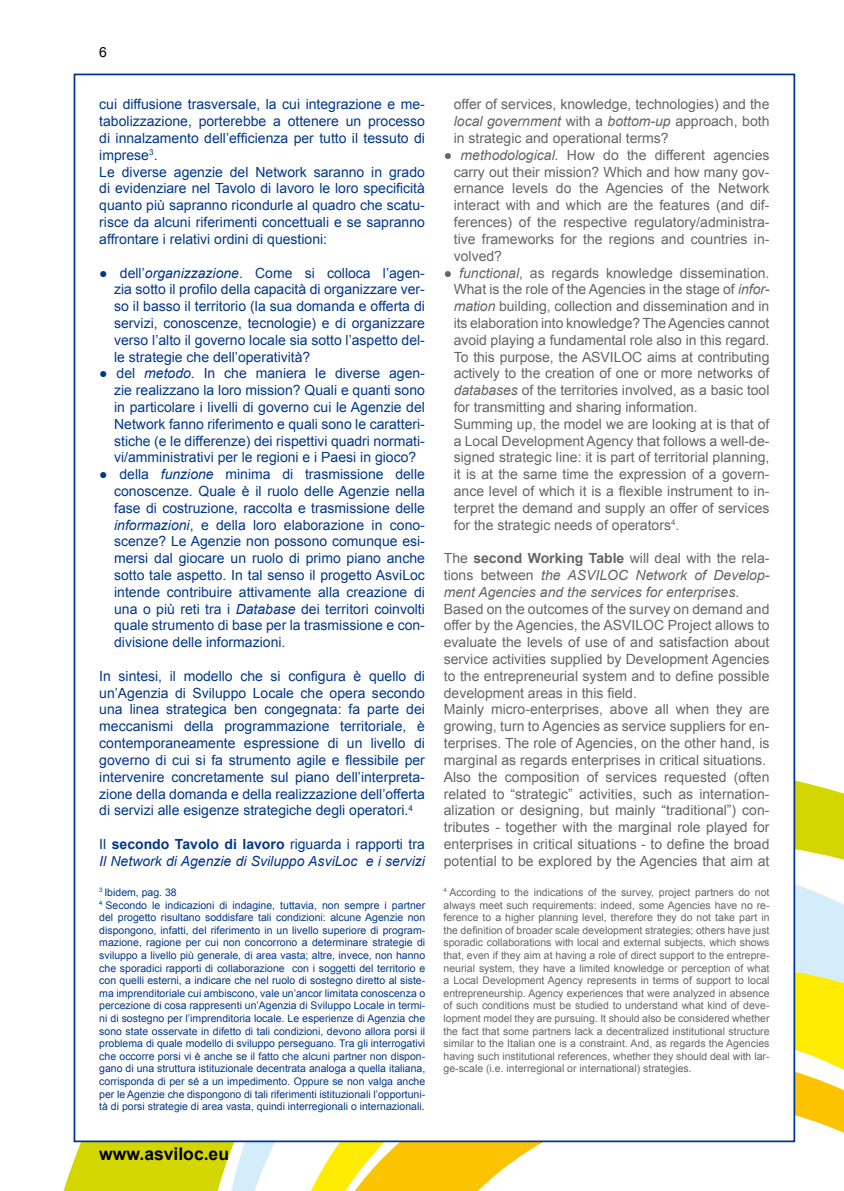
<style>
.page{position:relative;width:844px;height:1191px;background:#fff}
.page>*{position:absolute;margin:0;border:0;box-sizing:border-box;transform-origin:0 0}
.t1{font:700 17.5px "Arial";color:#000}
.t2{font:14px/16.8px "Arial";color:#646567;text-align:justify}
.t3{font:14px/16.8px "Arial";color:#00378b;text-align:justify}
.t4{font:italic 14px/16.8px "Arial";color:#00378b}
.t5{font:14px "Arial";color:#000}
.t6{font:10.5px/12.6px "Arial";color:#00378b}
.t7{font:10.5px/12.6px "Arial";color:#646567;text-align:justify}
.s1{font-style:italic}
.s2{font-style:normal}
.s3{font-weight:700;font-style:normal}
.s4{font-weight:700}
</style>
<div class="page">
<svg style="left:63px;top:693px;width:780px;height:498px"></svg>
<svg style="left:275px;top:878px;width:568px;height:313px"></svg>
<div style="left:74px;top:74px;width:720px;height:1067px;background:#fff"></div>
<p class="t5" style="left:99px;top:43px;width:9px">6</p>
<p class="t3" style="left:99px;top:96px;width:327px;text-align:left">cui diffusione trasversale, la cui integrazione e me&shy;tabolizzazione, porterebbe a ottenere un processo di innalzamento dell’efficienza per tutto il tessuto di imprese<sup>3</sup>.<br>Le diverse agenzie del Network saranno in grado di evidenziare nel Tavolo di lavoro le loro specificità quanto più sapranno ricondurle al quadro che scatu&shy;risce da alcuni riferimenti concettuali e se sapranno affrontare i relativi ordini di questioni:</p>
<p class="t3" style="left:114px;top:264px;width:312px;text-indent:-15px">● dell’<span class="s1">organizzazione</span>. Come si colloca l’agen&shy;zia sotto il profilo della capacità di organizzare ver&shy;so il basso il territorio (la sua domanda e offerta di servizi, conoscenze, tecnologie) e di organizzare verso l’alto il governo locale sia sotto l’aspetto del&shy;le strategie che dell’operatività?</p>
<p class="t3" style="left:114px;top:365px;width:312px;text-indent:-15px">● del <span class="s1">metodo</span>. In che maniera le diverse agen&shy;zie realizzano la loro mission? Quali e quanti sono in particolare i livelli di governo cui le Agenzie del Network fanno riferimento e quali sono le caratteri&shy;stiche (e le differenze) dei rispettivi quadri normati&shy;vi/amministrativi per le regioni e i Paesi in gioco?</p>
<p class="t3" style="left:114px;top:466px;width:312px;text-indent:-15px">● della <span class="s1">funzione</span> minima di trasmissione delle conoscenze. Quale è il ruolo delle Agenzie nella fase di costruzione, raccolta e trasmissione delle <span class="s1">informazioni</span>, e della loro elaborazione in cono&shy;scenze? Le Agenzie non possono comunque esi&shy;mersi dal giocare un ruolo di primo piano anche sotto tale aspetto. In tal senso il progetto AsviLoc intende contribuire attivamente alla creazione di una o più reti tra i <span class="s1">Database</span> dei territori coinvolti quale strumento di base per la trasmissione e con&shy;divisione delle informazioni.</p>
<p class="t3" style="left:99px;top:667px;width:327px">In sintesi, il modello che si configura è quello di un’Agenzia di Sviluppo Locale che opera secondo una linea strategica ben congegnata: fa parte dei meccanismi della programmazione territoriale, è contemporaneamente espressione di un livello di governo di cui si fa strumento agile e flessibile per intervenire concretamente sul piano dell’interpreta&shy;zione della domanda e della realizzazione dell’offerta di servizi alle esigenze strategiche degli operatori.<sup>4</sup></p>
<p class="t4" style="left:99px;top:835px;width:327px"><span class="s2">Il</span> <span class="s3">secondo Tavolo di lavoro</span> <span class="s2">riguarda i rapporti tra<br></span>Il Network di Agenzie di Sviluppo AsviLoc e i servizi</p>
<p class="t2" style="left:453px;top:96px;width:317px">offer of services, knowledge, technologies) and the <span class="s1">local government</span> with a <span class="s1">bottom-up</span> approach, both in strategic and operational terms?</p>
<p class="t2" style="left:453px;top:147px;width:317px;text-indent:-10px">● <span class="s1">methodological.</span> How do the different agencies carry out their mission? Which and how many gov&shy;ernance levels do the Agencies of the Network interact with and which are the features (and dif&shy;ferences) of the respective regulatory/administra&shy;tive frameworks for the regions and countries in&shy;volved?</p>
<p class="t2" style="left:453px;top:264px;width:317px;text-align:left;text-indent:-10px">● <span class="s1">functional</span>, as regards knowledge dissemination.<br>What is the role of the Agencies in the stage of <span class="s1">infor&shy;mation</span> building, collection and dissemination and in its elaboration into knowledge? The Agencies cannot avoid playing a fundamental role also in this regard.<br>To this purpose, the ASVILOC aims at contributing actively to the creation of one or more networks of <span class="s1">databases</span> of the territories involved, as a basic tool for transmitting and sharing information.<br>Summing up, the model we are looking at is that of a Local Development Agency that follows a well-de&shy;signed strategic line: it is part of territorial planning, it is at the same time the expression of a govern&shy;ance level of which it is a flexible instrument to in&shy;terpret the demand and supply an offer of services for the strategic needs of operators<sup>4</sup>.</p>
<p class="t2" style="left:443px;top:550px;width:327px;text-align:left">The <span class="s4">second Working Table</span> will deal with the rela&shy;tions between <span class="s1">the ASVILOC Network of Develop&shy;ment Agencies and the services for enterprises</span>.<br>Based on the outcomes of the survey on demand and offer by the Agencies, the ASVILOC Project allows to evaluate the levels of use of and satisfaction about service activities supplied by Development Agencies to the entrepreneurial system and to define possible development areas in this field.<br>Mainly micro-enterprises, above all when they are growing, turn to Agencies as service suppliers for en&shy;terprises. The role of Agencies, on the other hand, is marginal as regards enterprises in critical situations.<br>Also the composition of services requested (often related to “strategic” activities, such as internation&shy;alization or designing, but mainly “traditional”) con&shy;tributes - together with the marginal role played for enterprises in critical situations - to define the broad potential to be explored by the Agencies that aim at</p>
<p class="t6" style="left:99px;top:886px;width:327px"><sup>3</sup> Ibidem, pag. 38<br><sup>4</sup> Secondo le indicazioni di indagine, tuttavia, non sempre i partner del progetto risultano soddisfare tali condizioni: alcune Agenzie non dispongono, infatti, del riferimento in un livello superiore di program&shy;mazione, ragione per cui non concorrono a determinare strategie di sviluppo a livello più generale, di area vasta; altre, invece, non hanno che sporadici rapporti di collaborazione con i soggetti del territorio e con quelli esterni, a indicare che nel ruolo di sostegno diretto al siste&shy;ma imprenditoriale cui ambiscono, vale un’ancor limitata conoscenza o percezione di cosa rappresenti un’Agenzia di Sviluppo Locale in termi&shy;ni di sostegno per l’imprenditoria locale. Le esperienze di Agenzia che sono state osservate in difetto di tali condizioni, devono allora porsi il problema di quale modello di sviluppo perseguano. Tra gli interrogativi che occorre porsi vi è anche se il fatto che alcuni partner non dispon&shy;gano di una struttura istituzionale decentrata analoga a quella italiana, corrisponda di per sé a un impedimento. Oppure se non valga anche per le Agenzie che dispongono di tali riferimenti istituzionali l’opportuni&shy;tà di porsi strategie di area vasta, quindi interregionali o internazionali.</p>
<p class="t7" style="left:443px;top:886px;width:327px"><sup>4</sup> According to the indications of the survey, project partners do not always meet such requirements: indeed, some Agencies have no re&shy;ference to a higher planning level, therefore they do not take part in the definition of broader scale development strategies; others have just sporadic collaborations with local and external subjects, which shows that, even if they aim at having a role of direct support to the entrepre&shy;neurial system, they have a limited knowledge or perception of what a Local Development Agency represents in terms of support to local entrepreneurship. Agency experiences that were analyzed in absence of such conditions must be studied to understand what kind of deve&shy;lopment model they are pursuing. It should also be considered whether the fact that some partners lack a decentralized institutional structure similar to the Italian one is a constraint. And, as regards the Agencies having such institutional references, whether they should deal with lar&shy;ge-scale (i.e. interregional or international) strategies.</p>
<p class="t1" style="left:99px;top:1142px;width:131px">www.asviloc.eu</p>
</div>
